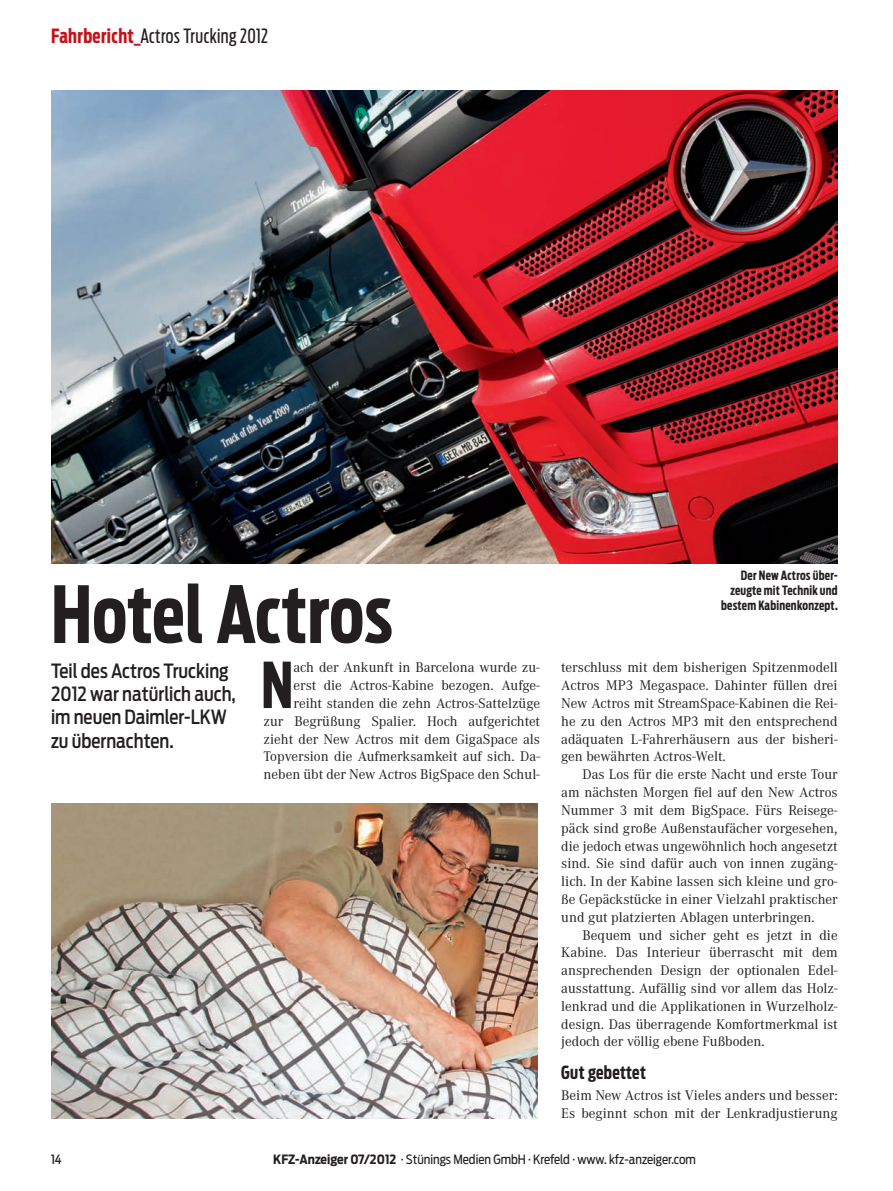
<style>
.page{position:relative;width:893px;height:1191px;background:#fff}
.page>*{position:absolute;margin:0;border:0;box-sizing:border-box;transform-origin:0 0}
.t1{font:700 78px "Antenna Extra Cond";color:#231f20}
.t2{font:700 62.7px "Antenna Extra Cond";color:#231f20}
.t3{font:500 19.5px/23.2px "Antenna Cond";color:#231f20;scale:.95 1}
.t4{font:19.5px "Antenna Extra Cond";letter-spacing:.02em;color:#231f20}
.t5{font:700 18px "Antenna Extra Cond";letter-spacing:.015em;color:#231f20}
.t6{font:14.55px/17.9px "Corporate A";color:#231f20;text-align:justify}
.t7{font:12.75px "Antenna Cond";color:#231f20}
.t8{font:700 12.75px/15px "Antenna Extra Cond";letter-spacing:.02em;color:#231f20;text-align:right}
.t9{font:500 12.75px "Antenna Cond";color:#231f20;scale:.95 1}
.s1{font-weight:700;color:#c4121a}
.s2{font-weight:700}
</style>
<div class="page">
<img style="left:51px;top:90px;width:787px;height:473px">
<img style="left:51px;top:804px;width:487px;height:314px">
<h3 class="t4" style="left:51px;top:24px;width:219px"><span class="s1">Fahrbericht_</span>Actros Trucking 2012</h3>
<p class="t8" style="left:721px;top:568px;width:118px">Der New Actros über&shy;zeugte mit Technik und bestem Kabinenkonzept.</p>
<h1 class="t1" style="left:51px;top:568px;width:344px">Hotel Actros</h1>
<h3 class="t3" style="left:51px;top:659px;width:196px">Teil des Actros Trucking<br>2012 war natürlich auch, im neuen Daimler-LKW zu übernachten.</h3>
<h2 class="t2" style="left:261px;top:648px;width:34px">N</h2>
<p class="t6" style="left:264px;top:659px;width:278px;text-align:right">ach der Ankunft in Barcelona wurde zu-<br>erst die Actros-Kabine bezogen. Aufge&shy;reiht standen die zehn Actros-Sattelzüge<br>zur Begrüßung Spalier. Hoch aufgerichtet zieht der New Actros mit dem GigaSpace als Topversion die Aufmerksamkeit auf sich. Da&shy;neben übt der New Actros BigSpace den Schul-</p>
<p class="t6" style="left:561px;top:659px;width:278px">terschluss mit dem bisherigen Spitzenmodell Actros MP3 Megaspace. Dahinter füllen drei New Actros mit StreamSpace-Kabinen die Rei&shy;he zu den Actros MP3 mit den entsprechend adäquaten L-Fahrerhäusern aus der bisheri&shy;gen bewährten Actros-Welt.</p>
<p class="t6" style="left:561px;top:766px;width:278px;text-indent:21px">Das Los für die erste Nacht und erste Tour am nächsten Morgen fiel auf den New Actros Nummer 3 mit dem BigSpace. Fürs Reisege&shy;päck sind große Außenstaufächer vorgesehen, die jedoch etwas ungewöhnlich hoch angesetzt sind. Sie sind dafür auch von innen zugäng&shy;lich. In der Kabine lassen sich kleine und gro&shy;ße Gepäckstücke in einer Vielzahl praktischer und gut platzierten Ablagen unterbringen.</p>
<p class="t6" style="left:561px;top:926px;width:278px;text-indent:21px">Bequem und sicher geht es jetzt in die Kabine. Das Interieur überrascht mit dem ansprechenden Design der optionalen Edel&shy;ausstattung. Aufällig sind vor allem das Holz&shy;lenkrad und die Applikationen in Wurzelholz&shy;design. Das überragende Komfortmerkmal ist jedoch der völlig ebene Fußboden.</p>
<p class="t5" style="left:561px;top:1061px;width:86px">Gut gebettet</p>
<p class="t6" style="left:561px;top:1086px;width:278px">Beim New Actros ist Vieles anders und besser:<br>Es beginnt schon mit der Lenkradjustierung</p>
<p class="t9" style="left:51px;top:1151px;width:13px">14</p>
<p class="t7" style="left:273px;top:1151px;width:424px"><span class="s2">KFZ-Anzeiger 07/2012</span> · Stünings Medien GmbH · Krefeld · www. kfz-anzeiger.com</p>
</div>
